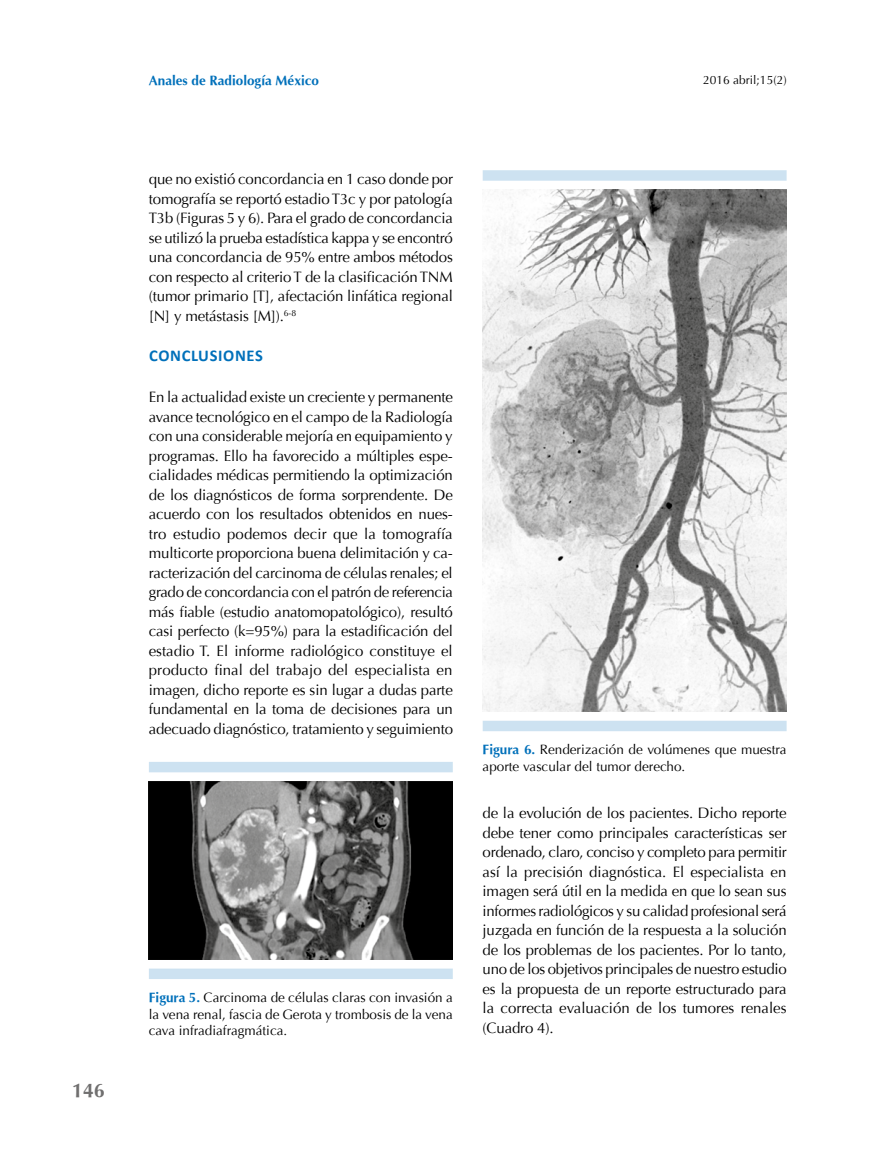
<style>
.page{position:relative;width:893px;height:1149px;background:#fff}
.page>*{position:absolute;margin:0;border:0;box-sizing:border-box;transform-origin:0 0}
.t1{font:700 19.5px "Optima";color:#706f6f}
.t2{font:700 16.5px "Calibri";letter-spacing:.04em;color:#0070ba}
.t3{font:15px/19.5px "Optima";letter-spacing:-.01em;color:#000;text-align:justify}
.t4{font:13.5px/16.5px "Optima";color:#000;text-align:justify}
.t5{font:700 13.5px "Optima";color:#0070ba}
.t6{font:12px "Optima";color:#000}
.s1{font-weight:700;color:#0070ba}
</style>
<div class="page">
<img style="left:149px;top:781px;width:304px;height:177px">
<img style="left:483px;top:189px;width:303px;height:521px">
<div style="left:149px;top:968px;width:304px;height:10px;background:#cde2f1"></div>
<div style="left:483px;top:720px;width:304px;height:11px;background:#cde2f1"></div>
<div style="left:149px;top:761px;width:304px;height:11px;background:#cde2f1"></div>
<div style="left:483px;top:170px;width:304px;height:11px;background:#cde2f1"></div>
<h1 class="t1" style="left:72px;top:1079px;width:34px">146</h1>
<p class="t5" style="left:149px;top:73px;width:172px">Anales de Radiología México</p>
<p class="t6" style="left:703px;top:73px;width:85px">2016 abril;15(2)</p>
<p class="t3" style="left:149px;top:169px;width:306px">que no existió concordancia en 1 caso donde por tomografía se reportó estadio T3c y por patología T3b (Figuras 5 y 6). Para el grado de concordancia se utilizó la prueba estadística kappa y se encontró una concordancia de 95% entre ambos métodos con respecto al criterio T de la clasificación TNM (tumor primario [T], afectación linfática regional [N] y metástasis [M]).<sup>6-8</sup></p>
<p class="t2" style="left:149px;top:345px;width:115px">CONCLUSIONES</p>
<p class="t3" style="left:149px;top:387px;width:306px">En la actualidad existe un creciente y permanente avance tecnológico en el campo de la Radiología con una considerable mejoría en equipamiento y programas. Ello ha favorecido a múltiples espe&shy;cialidades médicas permitiendo la optimización de los diagnósticos de forma sorprendente. De acuerdo con los resultados obtenidos en nues&shy;tro estudio podemos decir que la tomografía multicorte proporciona buena delimitación y ca&shy;racterización del carcinoma de células renales; el grado de concordancia con el patrón de referencia más fiable (estudio anatomopatológico), resultó casi perfecto (k=95%) para la estadificación del estadio T. El informe radiológico constituye el producto final del trabajo del especialista en imagen, dicho reporte es sin lugar a dudas parte fundamental en la toma de decisiones para un adecuado diagnóstico, tratamiento y seguimiento</p>
<p class="t4" style="left:149px;top:989px;width:306px"><span class="s1">Figura 5.</span> Carcinoma de células claras con invasión a la vena renal, fascia de Gerota y trombosis de la vena cava infradiafragmática.</p>
<p class="t4" style="left:483px;top:741px;width:306px"><span class="s1">Figura 6.</span> Renderización de volúmenes que muestra aporte vascular del tumor derecho.</p>
<p class="t3" style="left:483px;top:803px;width:306px">de la evolución de los pacientes. Dicho reporte debe tener como principales características ser ordenado, claro, conciso y completo para permitir así la precisión diagnóstica. El especialista en imagen será útil en la medida en que lo sean sus informes radiológicos y su calidad profesional será juzgada en función de la respuesta a la solución de los problemas de los pacientes. Por lo tanto, uno de los objetivos principales de nuestro estudio es la propuesta de un reporte estructurado para la correcta evaluación de los tumores renales (Cuadro 4).</p>
</div>
